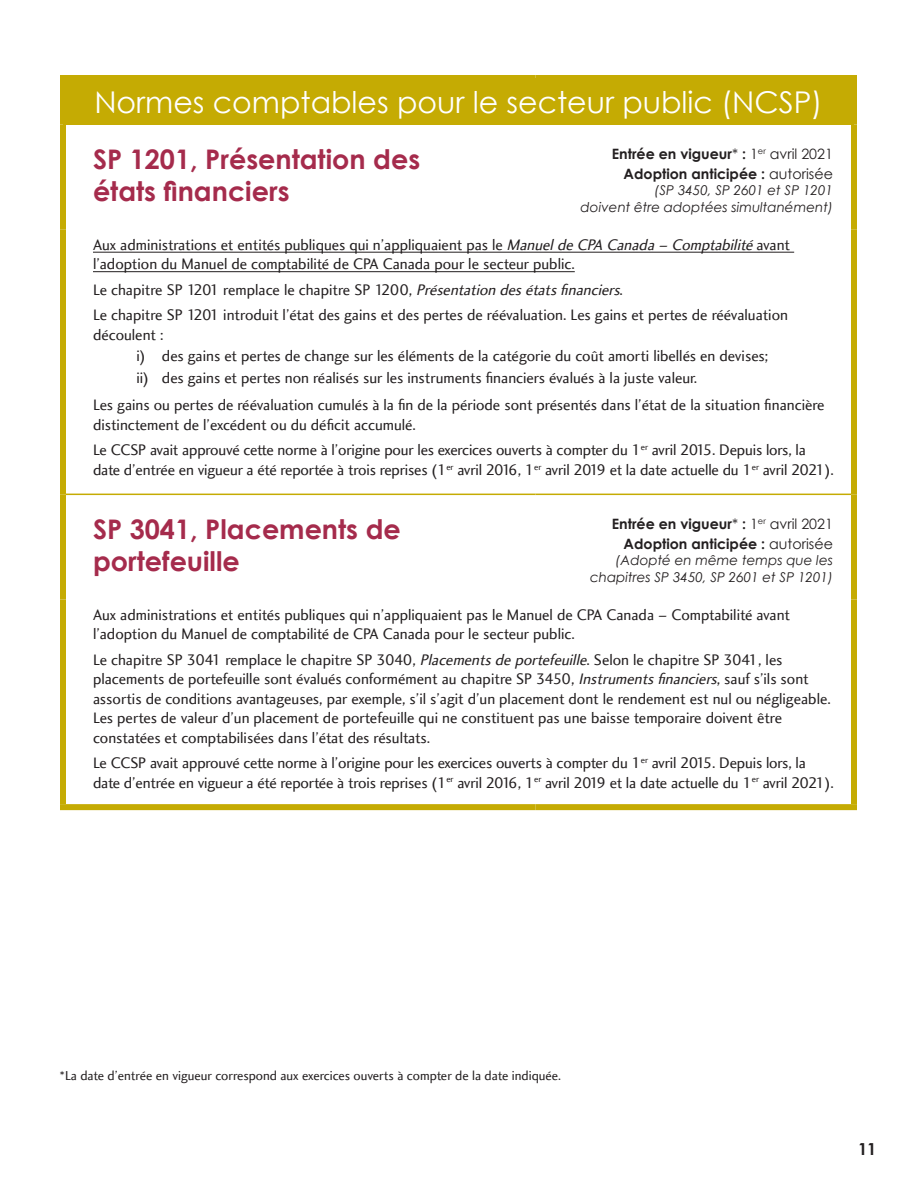
<style>
.page{position:relative;width:918px;height:1188px;background:#fff}
.page>*{position:absolute;margin:0;border:0;box-sizing:border-box;transform-origin:0 0}
.t1{font:30px "Century Gothic";color:#fff}
.t2{font:700 27px/32.4px "Century Gothic";color:#a52b4c}
.t3{font:700 16.5px "Century Gothic";color:#231f20}
.t4{font:15.75px/19.5px "Charlotte Sans Book Plain";color:#231f20}
.t5{font:700 14.25px/20.1px "Century Gothic";color:#231f20;text-align:right}
.t6{font:italic 13.5px/16.2px "Century Gothic";color:#231f20;text-align:right}
.t7{font:13.5px "Charlotte Sans Book Plain";color:#231f20}
.s1{font-weight:400}
.s2{font-style:italic}
</style>
<div class="page">
<div style="left:63px;top:78px;width:791px;height:46px;background:#c5ab03"></div>
<hr style="left:66px;top:494px;width:470px;height:1px;background:#c5ab03">
<hr style="left:536px;top:494px;width:315px;height:1px;background:#c5ab03">
<div style="left:60px;top:75px;width:476px;height:6px;background:#c5ab03"></div>
<div style="left:60px;top:81px;width:6px;height:43px;background:#c5ab03"></div>
<div style="left:536px;top:75px;width:321px;height:6px;background:#c5ab03"></div>
<div style="left:851px;top:81px;width:6px;height:43px;background:#c5ab03"></div>
<div style="left:60px;top:124px;width:6px;height:106px;background:#c5ab03"></div>
<div style="left:851px;top:124px;width:6px;height:106px;background:#c5ab03"></div>
<div style="left:60px;top:230px;width:6px;height:264px;background:#c5ab03"></div>
<div style="left:851px;top:230px;width:6px;height:264px;background:#c5ab03"></div>
<div style="left:60px;top:494px;width:6px;height:106px;background:#c5ab03"></div>
<div style="left:851px;top:494px;width:6px;height:106px;background:#c5ab03"></div>
<div style="left:60px;top:600px;width:6px;height:204px;background:#c5ab03"></div>
<div style="left:851px;top:600px;width:6px;height:204px;background:#c5ab03"></div>
<div style="left:60px;top:804px;width:476px;height:6px;background:#c5ab03"></div>
<div style="left:536px;top:804px;width:321px;height:6px;background:#c5ab03"></div>
<hr style="left:93px;top:252px;width:701px;height:1px;background:#231f20">
<hr style="left:93px;top:271px;width:482px;height:1px;background:#231f20">
<h1 class="t1" style="left:94px;top:81px;width:730px">Normes comptables pour le secteur public (NCSP)</h1>
<h2 class="t2" style="left:93px;top:142px;width:329px">SP 1201, Présentation des états financiers</h2>
<p class="t5" style="left:612px;top:143px;width:223px">Entrée en vigueur<span class="s1">*</span> : <span class="s1">1</span><sup>er</sup> <span class="s1">avril 2021<br></span>Adoption anticipée : <span class="s1">autorisée</span></p>
<p class="t6" style="left:581px;top:182px;width:254px">(SP 3450, SP 2601 et SP 1201<br>doivent être adoptées simultanément)</p>
<p class="t4" style="left:93px;top:235px;width:699px">Aux administrations et entités publiques qui n’appliquaient pas le <span class="s2">Manuelde CPA Canada– Comptabilité</span>avant l’adoption du Manuel de comptabilité de CPA Canada pour le secteur public.</p>
<p class="t4" style="left:93px;top:277px;width:697px;line-height:25.5px">Le chapitre SP 1201 remplace le chapitre SP 1200, <span class="s2">Présentation desétatsfinanciers</span>.<br>Le chapitre SP 1201 introduit l’état des gains et des pertes de réévaluation. Les gains et pertes de réévaluation</p>
<p class="t4" style="left:136px;top:324px;width:633px;line-height:21px;text-indent:-44px">découlent :<br>i) des gains et pertes de change sur les éléments de la catégorie du coût amorti libellés en devises;</p>
<p class="t4" style="left:93px;top:365px;width:733px;line-height:27px;text-indent:44px">ii) des gains et pertes non réalisés sur les instruments financiers évalués à la juste valeur.<br>Les gains ou pertes de réévaluation cumulés à la fin de la période sont présentés dans l’état de la situation financière</p>
<p class="t4" style="left:93px;top:412px;width:714px;line-height:25.5px">distinctement de l’excédent ou du déficit accumulé.<br>Le CCSP avait approuvé cette norme à l’origine pour les exercices ouverts à compter du 1<sup>er</sup> avril 2015. Depuis lors, la</p>
<p class="t4" style="left:93px;top:460px;width:742px">date d’entrée en vigueur a été reportée à trois reprises (1<sup>er</sup> avril 2016, 1<sup>er</sup> avril 2019 et la date actuelle du 1<sup>er</sup> avril 2021).</p>
<h2 class="t2" style="left:93px;top:511px;width:309px">SP 3041, Placements de portefeuille</h2>
<p class="t5" style="left:612px;top:513px;width:223px">Entrée en vigueur<span class="s1">*</span> : <span class="s1">1</span><sup>er</sup> <span class="s1">avril 2021<br></span>Adoption anticipée : <span class="s1">autorisée</span></p>
<p class="t6" style="left:590px;top:552px;width:244px">(Adopté en même temps que les chapitres SP 3450, SP 2601 et SP 1201)</p>
<p class="t4" style="left:93px;top:605px;width:699px">Aux administrations et entités publiques qui n’appliquaient pas le Manuel de CPA Canada – Comptabilité avant l’adoption du Manuel de comptabilité de CPA Canada pour le secteur public.</p>
<p class="t4" style="left:93px;top:650px;width:739px">Le chapitre SP 3041 remplace le chapitre SP 3040, <span class="s2">Placementsde portefeuille</span>. Selon le chapitre SP 3041, les placements de portefeuille sont évalués conformément au chapitre SP 3450, <span class="s2">Instrumentsfinanciers</span>, sauf s’ils sont assortis de conditions avantageuses, par exemple, s’il s’agit d’un placement dont le rendement est nul ou négligeable.<br>Les pertes de valeur d’un placement de portefeuille qui ne constituent pas une baisse temporaire doivent être constatées et comptabilisées dans l’état des résultats.</p>
<p class="t4" style="left:93px;top:754px;width:742px">Le CCSP avait approuvé cette norme à l’origine pour les exercices ouverts à compter du 1<sup>er</sup> avril 2015. Depuis lors, la date d’entrée en vigueur a été reportée à trois reprises (1<sup>er</sup> avril 2016, 1<sup>er</sup> avril 2019 et la date actuelle du 1<sup>er</sup> avril 2021).</p>
<p class="t7" style="left:60px;top:1068px;width:503px">*La date d’entrée en vigueur correspond aux exercices ouverts à compter de la date indiquée.</p>
<p class="t3" style="left:858px;top:1136px;width:20px">11</p>
</div>
